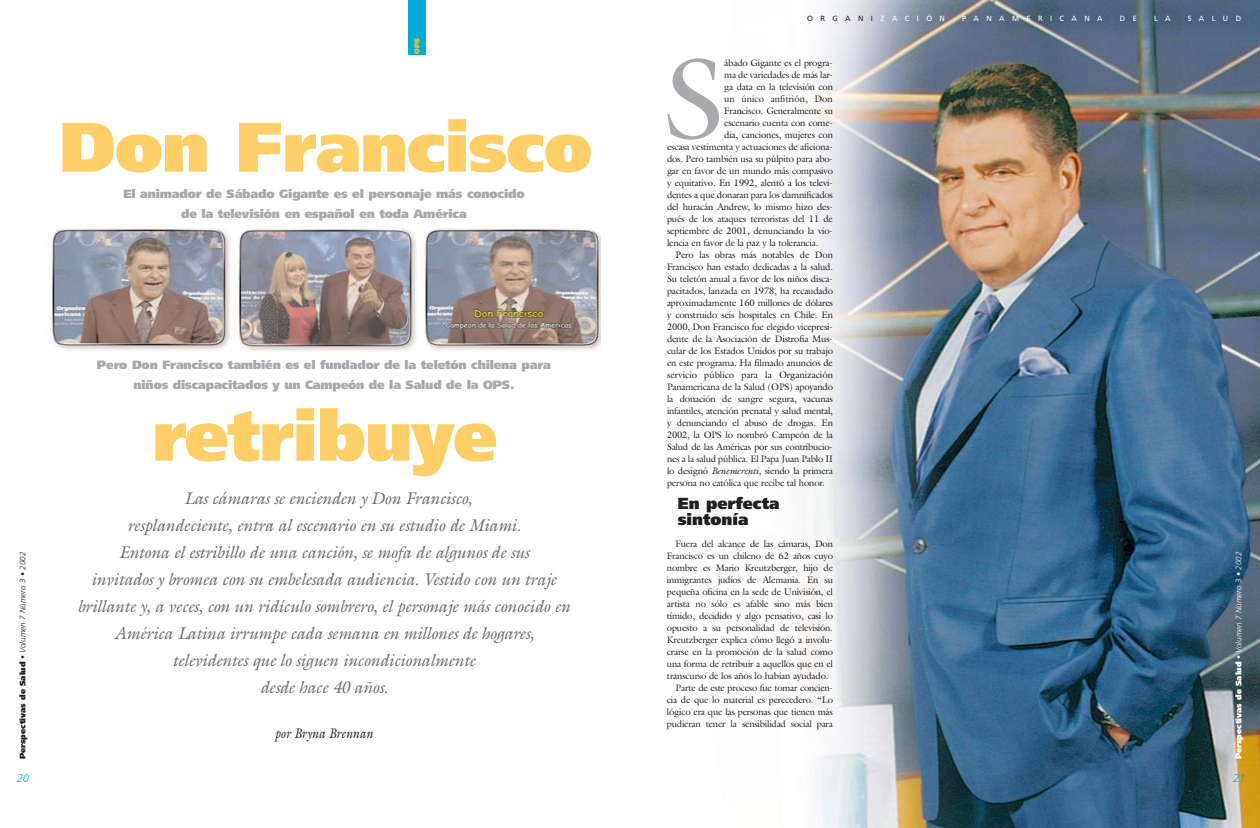
<style>
.page{position:relative;width:1260px;height:828px;background:#fff}
.page>*{position:absolute;margin:0;border:0;box-sizing:border-box;transform-origin:0 0}
.t1{font:115.4px "Galliard";color:#a7a9ac}
.t2{font:900 70px "Frutiger";letter-spacing:-.015em;color:#ffcf67}
.t3{font:italic 17px/27px "Galliard";letter-spacing:-.02em;color:#6c6e70;text-align:center}
.t4{font:900 16px/16px "Frutiger";color:#231f20}
.t5{font:italic 14px "Galliard";color:#231f20;scale:.86 1}
.t6{font:900 12px/20px "Frutiger";letter-spacing:-.015em;color:#a7a9ac;text-align:center}
.t7{font:italic 300 11px "Frutiger";color:#00acd5}
.t8{font:9.5px "Galliard";letter-spacing:-.02em;color:#231f20}
.t9{font:9.5px "Galliard";color:#231f20}
.t10{font:italic 300 8px "Frutiger";color:#fff}
.t11{font:italic 300 8px "Frutiger";color:#231f20}
.t12{font:7.5px "Frutiger";letter-spacing:.99em;color:#fff}
.t13{font:7.5px "Frutiger";letter-spacing:.99em;color:#231f20}
.t14{font:900 7px "Frutiger";color:#ffc20d}
.s1{font-weight:900;font-style:normal}
.s2{font-style:normal}
.s3{color:#fff}
.s4{font-style:italic}
</style>
<div class="page">
<img style="left:801px;top:0;width:459px;height:828px">
<div style="left:408px;top:0;width:18px;height:55px;background:#00acd5"></div>
<img style="left:51px;top:228px;width:179px;height:122px">
<img style="left:232px;top:226px;width:185px;height:126px">
<img style="left:424px;top:227px;width:177px;height:124px">
<p class="t14" style="left:414px;top:54px;width:18px;rotate:-90deg">OPS</p>
<h2 class="t2" style="left:59px;top:119px;width:535px">Don Francisco</h2>
<p class="t6" style="left:123px;top:185px;width:403px">El animador de Sábado Gigante es el personaje más conocido de la televisión en español en toda América</p>
<p class="t11" style="left:19px;top:759px;width:209px;rotate:-90deg"><span class="s1">Perspectivas de Salud</span> <span class="s2">•</span> Volumen 7 Número 3 • 2002</p>
<p class="t7" style="left:17px;top:774px;width:14px">20</p>
<p class="t6" style="left:97px;top:356px;width:456px">Pero Don Francisco también es el fundador de la teletón chilena para niños discapacitados y un Campeón de la Salud de la OPS.</p>
<h2 class="t2" style="left:152px;top:408px;width:347px">retribuye</h2>
<p class="t3" style="left:77px;top:486px;width:495px">Las cámaras se encienden y Don Francisco,<br>resplandeciente, entra al escenario en su estudio de Miami.<br>Entona el estribillo de una canción, se mofa de algunos de sus<br>invitados y bromea con su embelesada audiencia. Vestido con un traje brillante y, a veces, con un ridículo sombrero, el personaje más conocido en América Latina irrumpe cada semana en millones de hogares, televidentes que lo siguen incondicionalmente<br>desde hace 40 años.</p>
<h3 class="t5" style="left:275px;top:728px;width:116px">por Bryna Brennan</h3>
<p class="t13" style="left:807px;top:15px;width:139px">ORGANI<span class="s3">ZACIÓN</span></p>
<p class="t12" style="left:962px;top:15px;width:142px">PANAMERICANA</p>
<p class="t12" style="left:1120px;top:15px;width:19px">D E</p>
<p class="t12" style="left:1154px;top:15px;width:18px">L A</p>
<p class="t12" style="left:1188px;top:15px;width:55px">SALUD</p>
<h1 class="t1" style="left:665px;top:55px;width:61px">S</h1>
<p class="t8" style="left:724px;top:59px;width:110px">ábado Gigante es el progra-</p>
<p class="t8" style="left:724px;top:71px;width:110px">ma de variedades de más lar-</p>
<p class="t8" style="left:724px;top:83px;width:110px">ga data en la televisión con</p>
<p class="t9" style="left:724px;top:95px;width:110px">un único anfitrión, Don</p>
<p class="t8" style="left:724px;top:107px;width:110px">Francisco. Generalmente su</p>
<p class="t8" style="left:724px;top:119px;width:110px">escenario cuenta con come-</p>
<p class="t8" style="left:724px;top:131px;width:110px">dia, canciones, mujeres con</p>
<p class="t8" style="left:667px;top:143px;width:168px">escasa vestimenta y actuaciones de aficiona-</p>
<p class="t8" style="left:667px;top:155px;width:168px">dos. Pero también usa su púlpito para abo-</p>
<p class="t8" style="left:667px;top:167px;width:168px">gar en favor de un mundo más compasivo</p>
<p class="t8" style="left:667px;top:179px;width:168px">y equitativo. En 1992, alentó a los televi-</p>
<p class="t8" style="left:667px;top:191px;width:168px">dentes a que donaran para los damnificados</p>
<p class="t8" style="left:667px;top:203px;width:168px">del huracán Andrew, lo mismo hizo des-</p>
<p class="t8" style="left:667px;top:215px;width:168px">pués de los ataques terroristas del 11 de</p>
<p class="t8" style="left:667px;top:227px;width:168px">septiembre de 2001, denunciando la vio-</p>
<p class="t8" style="left:667px;top:239px;width:153px">lencia en favor de la paz y la tolerancia.</p>
<p class="t8" style="left:676px;top:251px;width:159px">Pero las obras más notables de Don</p>
<p class="t8" style="left:667px;top:263px;width:168px">Francisco han estado dedicadas a la salud.</p>
<p class="t8" style="left:667px;top:275px;width:168px">Su teletón anual a favor de los niños disca-</p>
<p class="t8" style="left:667px;top:287px;width:168px">pacitados, lanzada en 1978, ha recaudado</p>
<p class="t8" style="left:667px;top:299px;width:168px">aproximadamente 160 millones de dólares</p>
<p class="t8" style="left:667px;top:311px;width:168px">y construido seis hospitales en Chile. En</p>
<p class="t8" style="left:667px;top:323px;width:168px">2000, Don Francisco fue elegido vicepresi-</p>
<p class="t8" style="left:667px;top:335px;width:168px">dente de la Asociación de Distrofia Mus-</p>
<p class="t8" style="left:667px;top:347px;width:168px">cular de los Estados Unidos por su trabajo</p>
<p class="t8" style="left:667px;top:359px;width:168px">en este programa. Ha filmado anuncios de</p>
<p class="t8" style="left:667px;top:371px;width:167px">servicio público para la Organización</p>
<p class="t8" style="left:667px;top:383px;width:168px">Panamericana de la Salud (OPS) apoyando</p>
<p class="t8" style="left:667px;top:395px;width:168px">la donación de sangre segura, vacunas</p>
<p class="t8" style="left:667px;top:407px;width:167px">infantiles, atención prenatal y salud mental,</p>
<p class="t8" style="left:667px;top:419px;width:167px">y denunciando el abuso de drogas. En</p>
<p class="t8" style="left:667px;top:431px;width:167px">2002, la OPS lo nombró Campeón de la</p>
<p class="t8" style="left:667px;top:443px;width:167px">Salud de las Américas por sus contribucio-</p>
<p class="t8" style="left:667px;top:455px;width:167px">nes a la salud pública. El Papa Juan Pablo II</p>
<p class="t8" style="left:667px;top:467px;width:167px">lo designó <span class="s4">Benemerenti</span>, siendo la primera</p>
<p class="t8" style="left:667px;top:479px;width:159px">persona no católica que recibe tal honor.</p>
<h3 class="t4" style="left:678px;top:497px;width:103px">En perfecta sintonía</h3>
<p class="t8" style="left:676px;top:540px;width:159px">Fuera del alcance de las cámaras, Don</p>
<p class="t8" style="left:667px;top:552px;width:168px">Francisco es un chileno de 62 años cuyo</p>
<p class="t8" style="left:667px;top:564px;width:168px">nombre es Mario Kreutzberger, hijo de</p>
<p class="t8" style="left:667px;top:576px;width:167px">inmigrantes judíos de Alemania. En su</p>
<p class="t8" style="left:667px;top:588px;width:167px">pequeña oficina en la sede de Univisión, el</p>
<p class="t8" style="left:667px;top:600px;width:167px">artista no sólo es afable sino más bien</p>
<p class="t8" style="left:667px;top:612px;width:167px">tímido, decidido y algo pensativo, casi lo</p>
<p class="t8" style="left:667px;top:624px;width:167px">opuesto a su personalidad de televisión.</p>
<p class="t8" style="left:667px;top:636px;width:167px">Kreutzberger explica cómo llegó a involu-</p>
<p class="t8" style="left:667px;top:648px;width:167px">crarse en la promoción de la salud como</p>
<p class="t8" style="left:667px;top:660px;width:167px">una forma de retribuir a aquellos que en el</p>
<p class="t8" style="left:667px;top:672px;width:163px">transcurso de los años lo habían ayudado.</p>
<p class="t8" style="left:676px;top:684px;width:159px">Parte de este proceso fue tomar concien-</p>
<p class="t8" style="left:667px;top:696px;width:168px">cia de que lo material es perecedero. “Lo</p>
<p class="t8" style="left:667px;top:708px;width:168px">lógico era que las personas que tienen más</p>
<p class="t8" style="left:667px;top:720px;width:168px">pudieran tener la sensibilidad social para</p>
<p class="t10" style="left:1236px;top:759px;width:209px;rotate:-90deg"><span class="s1">Perspectivas de Salud</span> <span class="s2">•</span> Volumen 7 Número 3 • 2002</p>
<p class="t7" style="left:1233px;top:774px;width:14px">21</p>
</div>
